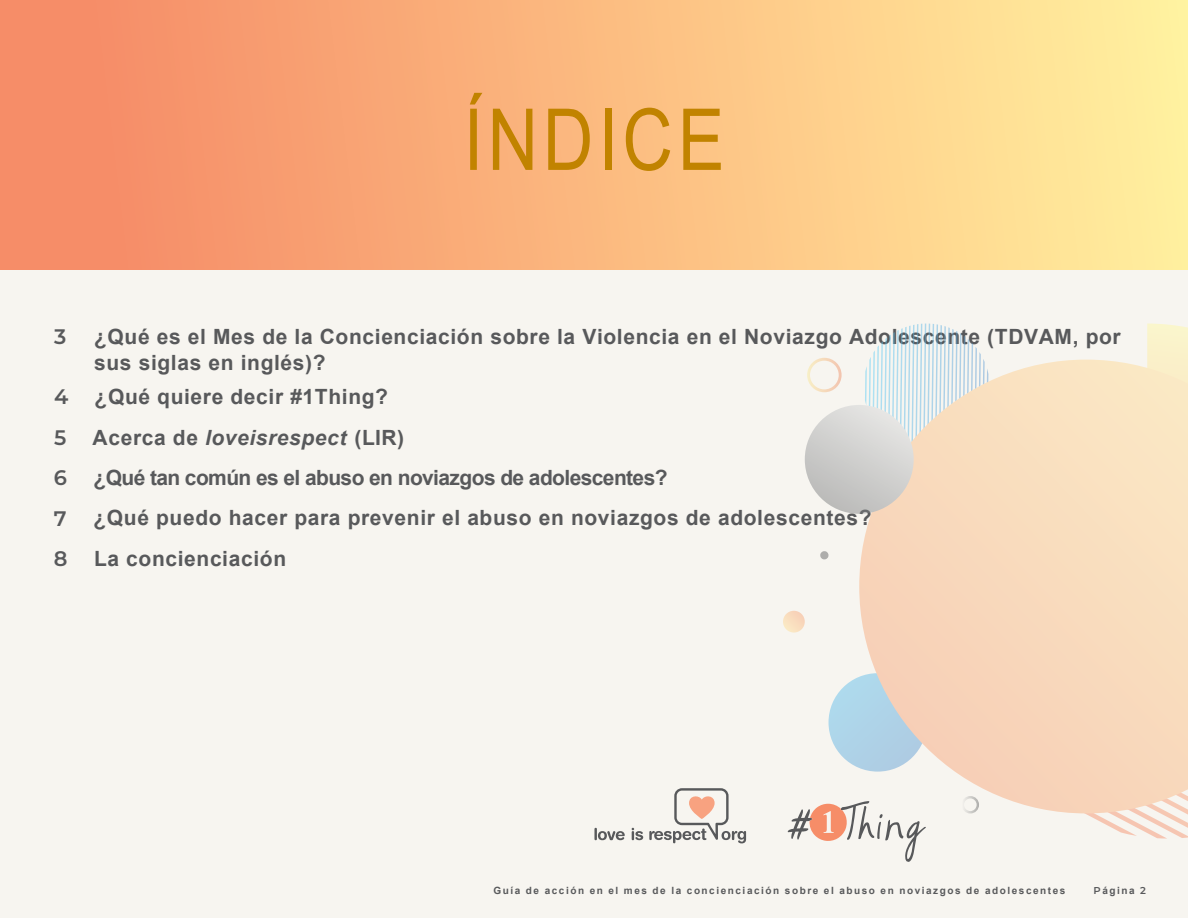
<style>
.page{position:relative;width:1188px;height:918px;background:#f7f5f0}
.page>*{position:absolute;margin:0;border:0;box-sizing:border-box;transform-origin:0 0}
.t1{font:85.5px "Arial Narrow";letter-spacing:.055em;color:#c18300}
.t2{font:700 21px/25.2px "Arial";letter-spacing:.03em;color:#58595b}
.t3{font:700 21px "Arial";letter-spacing:-.03em;color:#58595b}
.t4{font:600 21px "Montserrat";color:#58595b}
.t5{font:700 10.05px "Arial";letter-spacing:.155em;color:#58595b}
.s1{font-style:italic}
.s2{font-family:"Montserrat";font-weight:600}
</style>
<div class="page">
<div style="left:0;top:0;width:1188px;height:270px;background:linear-gradient(to right,#f58463,#fff09e)"></div>
<svg style="left:783px;top:611px;width:22px;height:22px"></svg>
<svg style="left:594px;top:828px;width:31px;height:12px"></svg>
<svg style="left:632px;top:828px;width:11px;height:12px"></svg>
<svg style="left:649px;top:788px;width:97px;height:55px"></svg>
<svg style="left:788px;top:324px;width:400px;height:538px"></svg>
<h1 class="t1" style="left:464px;top:77px;width:263px">ÍNDICE</h1>
<p class="t4" style="left:54px;top:322px;width:14px">3</p>
<p class="t2" style="left:94px;top:325px;width:1028px">¿Qué es el Mes de la Concienciación sobre la Violencia en el Noviazgo Adolescente (TDVAM, por sus siglas en inglés)?</p>
<p class="t4" style="left:54px;top:382px;width:16px">4</p>
<p class="t2" style="left:95px;top:384px;width:295px">¿Qué quiere decir #1Thing?</p>
<p class="t4" style="left:54px;top:423px;width:14px">5</p>
<p class="t2" style="left:93px;top:425px;width:313px">Acerca de <span class="s1">loveisrespect</span> (LIR)</p>
<p class="t4" style="left:54px;top:463px;width:15px">6</p>
<p class="t3" style="left:93px;top:463px;width:576px">¿Qué tan común es el abuso en noviazgos de adolescentes?</p>
<p class="t4" style="left:54px;top:504px;width:14px">7</p>
<p class="t2" style="left:93px;top:506px;width:780px">¿Qué puedo hacer para prevenir el abuso en noviazgos de adolescentes?</p>
<p class="t4" style="left:54px;top:544px;width:15px">8</p>
<p class="t2" style="left:94px;top:546px;width:194px">La concienciación</p>
<p class="t5" style="left:493px;top:883px;width:574px">Guía de acción en el mes de la concienciación sobre el abuso en noviazgos de adolescentes</p>
<p class="t5" style="left:1094px;top:884px;width:54px"><span class="s2">P</span>ágina <span class="s2">2</span></p>
</div>
